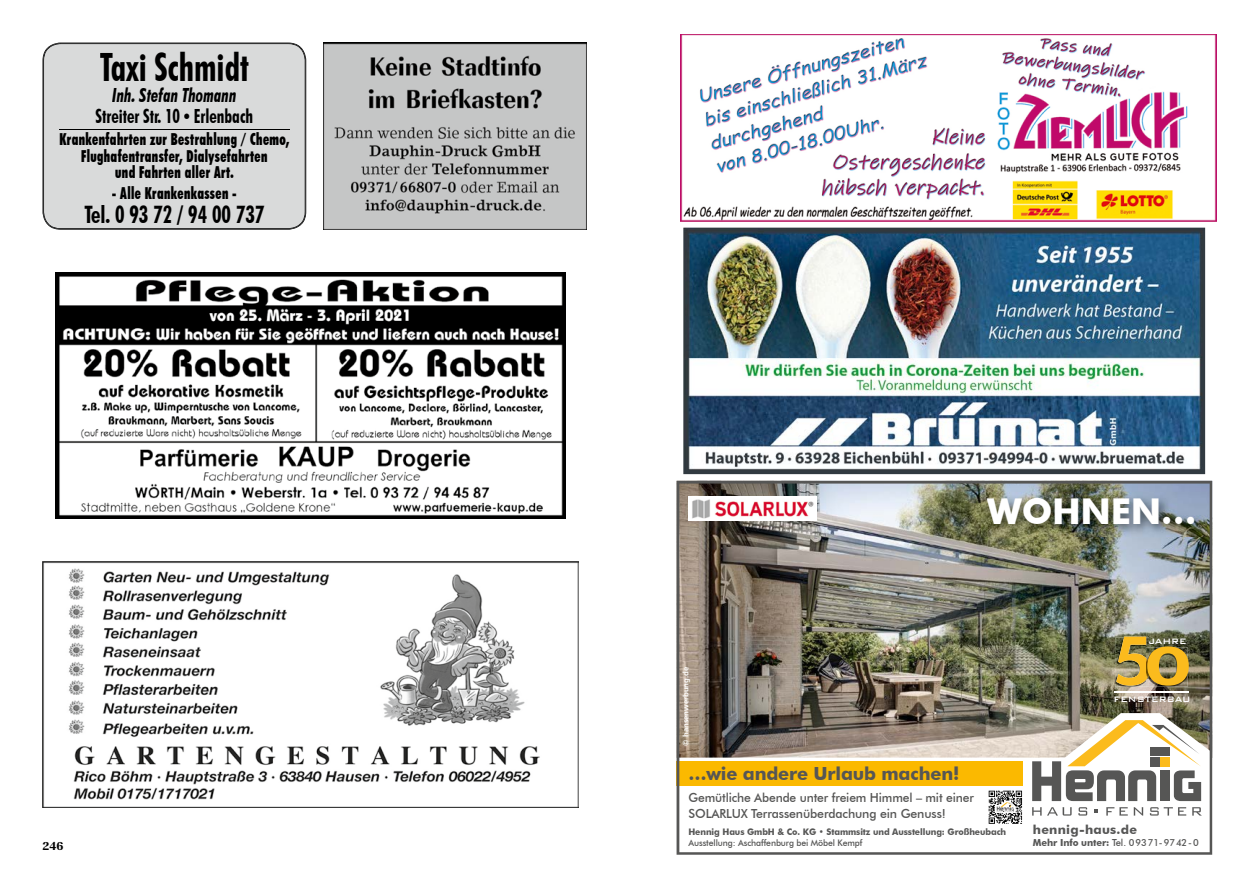
<style>
.page{position:relative;width:1259px;height:893px;background:#fff}
.page>*{position:absolute;margin:0;border:0;box-sizing:border-box;transform-origin:0 0}
.t1{font:700 condensed 39px "Futura BT";color:#000;scale:.88 1}
.t2{font:700 35.55px "Futura BT";letter-spacing:-.01em;color:#fff}
.t3{font:700 condensed 24px "Futura BT";color:#000;scale:.9 1}
.t4{font:700 condensed 19.5px/21px "Futura BT";color:#000;text-align:center;scale:.88 1}
.t5{font:700 18px "Futura BT";letter-spacing:-.01em;color:#565655}
.t6{font:900 condensed 16.5px/16.5px "Futura BT";letter-spacing:.03em;color:#000;text-align:center;scale:.78 1}
.t7{font:500 12.45px/15.3px "Futura BT";letter-spacing:-.01em;color:#565655}
.t8{font:700 12.45px "Futura BT";letter-spacing:.02em;color:#565655}
.t9{font:700 expanded 12px "Imperial URW";color:#000}
.t10{font:500 10.5px "Bank Gothic BT";color:#fff;scale:.96 1}
.t11{font:500 9.75px "Futura BT";letter-spacing:-.01em;color:#565655}
.t12{font:700 9px "Futura BT";letter-spacing:-.01em;color:#565655;scale:.96 1}
.t13{font:500 9px "Futura BT";letter-spacing:-.01em;color:#565655;scale:.96 1}
.t14{font:7.65px "Humanist 777 BT Bold B";color:#fff}
.s1{font-style:italic}
.s2{font-family:"Arial";font-stretch:normal}
.s3{font-weight:700}
</style>
<div class="page">
<img style="left:43px;top:561px;width:535px;height:247px">
<img style="left:55px;top:272px;width:510px;height:247px">
<img style="left:683px;top:228px;width:522px;height:246px">
<img style="left:685px;top:235px;width:103px;height:122px">
<img style="left:791px;top:234px;width:170px;height:123px">
<div style="left:43px;top:43px;width:262px;height:186px;background:#d9dada"></div>
<div style="left:100px;top:51px;width:149px;height:30px;background:#d9dada"></div>
<div style="left:112px;top:87px;width:124px;height:15px;background:#d9dada"></div>
<div style="left:96px;top:109px;width:84px;height:14px;background:#d9dada"></div>
<svg style="left:184px;top:113px;width:5px;height:6px"></svg>
<div style="left:190px;top:108px;width:62px;height:15px;background:#d9dada"></div>
<div style="left:60px;top:132px;width:229px;height:16px;background:#d9dada"></div>
<div style="left:82px;top:149px;width:185px;height:16px;background:#d9dada"></div>
<div style="left:116px;top:165px;width:117px;height:13px;background:#d9dada"></div>
<div style="left:112px;top:186px;width:124px;height:13px;background:#d9dada"></div>
<div style="left:85px;top:205px;width:179px;height:20px;background:#d9dada"></div>
<hr style="left:59px;top:129px;width:230px;height:1px;background:#000">
<img style="left:323px;top:43px;width:264px;height:187px">
<img style="left:676px;top:481px;width:536px;height:374px">
<img style="left:982px;top:492px;width:224px;height:44px">
<img style="left:688px;top:497px;width:128px;height:23px">
<svg style="left:987px;top:790px;width:36px;height:35px"></svg>
<img style="left:1115px;top:638px;width:31px;height:49px">
<img style="left:1149px;top:686px;width:38px;height:1px">
<svg style="left:1116px;top:637px;width:72px;height:49px;background:#b29237"></svg>
<hr style="left:1114px;top:691px;width:74px;height:1px;background:#fff">
<img style="left:680px;top:34px;width:536px;height:187px">
<svg style="left:988px;top:791px;width:34px;height:33px"></svg>
<h1 class="t1" style="left:100px;top:43px;width:171px">Taxi Schmidt</h1>
<p class="t4" style="left:96px;top:84px;width:181px"><span class="s1">Inh. Stefan Thomann<br></span>Streiter Str. 10 <span class="s2">•</span> Erlenbach</p>
<p class="t6" style="left:59px;top:131px;width:296px">Krankenfahrten zur Bestrahlung / Chemo,<br>Flughafentransfer, Dialysefahrten<br>und Fahrten aller Art.</p>
<p class="t6" style="left:112px;top:185px;width:162px">- Alle Krankenkassen -</p>
<h3 class="t3" style="left:84px;top:200px;width:201px">Tel. 0 93 72 / 94 00 737</h3>
<p class="t9" style="left:43px;top:839px;width:22px">246</p>
<h2 class="t2" style="left:987px;top:489px;width:211px">WOHNEN…</h2>
<p class="t14" style="left:681px;top:746px;width:81px;rotate:-90deg">© hansenwerbung.de</p>
<p class="t5" style="left:688px;top:763px;width:272px">…wie andere Urlaub machen!</p>
<p class="t7" style="left:688px;top:790px;width:287px">Gemütliche Abende unter freiem Himmel – mit einer<br>SOLARLUX Terrassenüberdachung ein Genuss!</p>
<p class="t12" style="left:688px;top:827px;width:332px">Hennig Haus GmbH &amp; Co. KG • Stammsitz und Ausstellung: Großheubach</p>
<p class="t13" style="left:688px;top:837px;width:183px">Ausstellung: Aschaffenburg bei Möbel Kempf</p>
<p class="t10" style="left:1148px;top:635px;width:41px">JAHRE</p>
<p class="t10" style="left:1113px;top:694px;width:82px">FENSTERBAU</p>
<p class="t8" style="left:1033px;top:822px;width:106px">hennig-haus.de</p>
<p class="t11" style="left:1033px;top:837px;width:167px"><span class="s3">Mehr Info unter:</span> Tel. 09371-9742-0</p>
</div>
